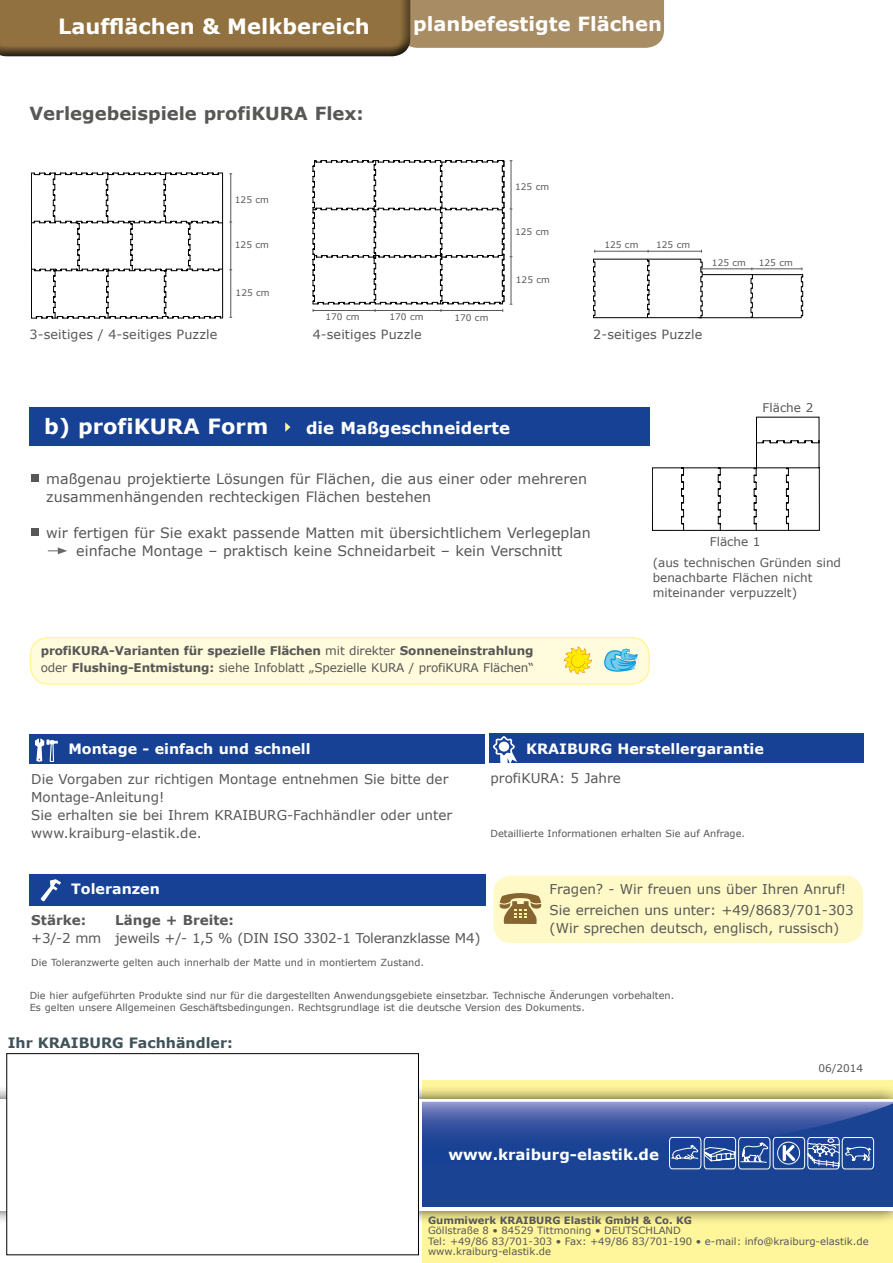
<style>
.page{position:relative;width:893px;height:1263px;background:#fff}
.page>*{position:absolute;margin:0;border:0;box-sizing:border-box;transform-origin:0 0}
.t1{font:700 21px "Verdana";color:#fff}
.t2{font:700 19.5px "Verdana";color:#fff}
.t3{font:700 18px "Verdana";color:#575756}
.t4{font:700 16.5px "Verdana";color:#fff}
.t5{font:700 15px "Verdana";color:#fff}
.t6{font:14.25px/18px "Verdana";color:#575756}
.t7{font:700 14.25px "Verdana";color:#fff}
.t8{font:700 14.25px "Verdana";color:#40535b}
.t9{font:13.5px/18px "Verdana";color:#575756}
.t10{font:13.5px "Verdana";letter-spacing:-.02em;color:#575756}
.t11{font:700 13.5px "Verdana";color:#575756}
.t12{font:12.75px "Verdana";letter-spacing:.01em;color:#575756}
.t13{font:700 12px/16.5px "Verdana";letter-spacing:-.01em;color:#575756}
.t14{font:12px/15px "Verdana";color:#575756}
.t15{font:10.5px "Verdana";color:#575756}
.t16{font:10.05px/10.5px "Verdana";color:#575756}
.t17{font:700 10.05px "Verdana";color:#575756}
.t18{font:9.75px/12px "Verdana";color:#575756}
.t19{font:9px "Verdana";color:#575756}
.s1{font-weight:400}
</style>
<div class="page">
<div style="left:29px;top:408px;width:621px;height:38px;background:#164194"></div>
<div style="left:422px;top:1080px;width:471px;height:183px;background:#fff69b"></div>
<div style="left:0;top:1084px;width:893px;height:140px;background:#000;opacity:.75"></div>
<svg style="left:0;top:1099px;width:893px;height:111px;fill:#fff"></svg>
<div style="left:422px;top:1102px;width:471px;height:105px;background:#1a4394"></div>
<div style="left:6px;top:1053px;width:413px;height:202px;background:#fff;border:1px solid #000"></div>
<div style="left:493px;top:876px;width:370px;height:67px;background:#fff9c7;border-radius:18px"></div>
<div style="left:30px;top:875px;width:456px;height:31px;background:#164194"></div>
<svg style="left:40px;top:879px;width:21px;height:23px"></svg>
<div style="left:30px;top:734px;width:455px;height:29px;background:#164194"></div>
<svg style="left:34px;top:738px;width:24px;height:26px"></svg>
<div style="left:489px;top:733px;width:374px;height:30px;background:#164194"></div>
<svg style="left:499px;top:893px;width:42px;height:31px"></svg>
<svg style="left:422px;top:1102px;width:471px;height:67px"></svg>
<svg style="left:493px;top:736px;width:24px;height:27px"></svg>
<div style="left:499px;top:741px;width:10px;height:11px;background:#fff;border-radius:50%"></div>
<div style="left:411px;top:0;width:253px;height:48px;background:#a88c63"></div>
<div style="left:0;top:0;width:411px;height:57px;background:#000;opacity:.75"></div>
<svg style="left:31px;top:173px;width:192px;height:146px"></svg>
<hr style="left:230px;top:174px;width:1px;height:143px;background:#575756">
<hr style="left:511px;top:161px;width:1px;height:143px;background:#575756">
<hr style="left:595px;top:251px;width:106px;height:1px;background:#575756">
<svg style="left:593px;top:259px;width:210px;height:59px"></svg>
<svg style="left:313px;top:160px;width:191px;height:152px"></svg>
<div style="left:31px;top:474px;width:8px;height:8px;background:#575756"></div>
<div style="left:31px;top:528px;width:8px;height:8px;background:#575756"></div>
<svg style="left:652px;top:417px;width:168px;height:114px"></svg>
<svg style="left:48px;top:547px;width:19px;height:7px"></svg>
<svg style="left:285px;top:422px;width:5px;height:10px"></svg>
<div style="left:31px;top:637px;width:618px;height:47px;background:#fffbdc;border-radius:18px"></div>
<div style="left:30px;top:637px;width:620px;height:48px;border:2px solid #fff69b;border-radius:18px"></div>
<svg style="left:564px;top:646px;width:28px;height:28px"></svg>
<svg style="left:604px;top:648px;width:34px;height:24px"></svg>
<h1 class="t1" style="left:58px;top:12px;width:313px">Laufflächen &amp; Melkbereich</h1>
<h2 class="t2" style="left:413px;top:10px;width:250px">planbefestigte Flächen</h2>
<h3 class="t3" style="left:29px;top:101px;width:336px">Verlegebeispiele profiKURA Flex:</h3>
<p class="t19" style="left:235px;top:193px;width:36px">125 cm</p>
<p class="t19" style="left:235px;top:239px;width:36px">125 cm</p>
<p class="t19" style="left:236px;top:287px;width:36px">125 cm</p>
<p class="t19" style="left:325px;top:310px;width:36px">170 cm</p>
<p class="t19" style="left:389px;top:310px;width:36px">170 cm</p>
<p class="t19" style="left:454px;top:311px;width:36px">170 cm</p>
<p class="t19" style="left:515px;top:180px;width:36px">125 cm</p>
<p class="t19" style="left:515px;top:226px;width:36px">125 cm</p>
<p class="t19" style="left:516px;top:274px;width:36px">125 cm</p>
<p class="t19" style="left:604px;top:239px;width:36px">125 cm</p>
<p class="t19" style="left:656px;top:239px;width:36px">125 cm</p>
<h3 class="t12" style="left:30px;top:326px;width:189px">3-seitiges / 4-seitiges Puzzle</h3>
<h3 class="t12" style="left:313px;top:326px;width:111px">4-seitiges Puzzle</h3>
<h3 class="t12" style="left:593px;top:326px;width:111px">2-seitiges Puzzle</h3>
<p class="t19" style="left:712px;top:256px;width:36px">125 cm</p>
<p class="t19" style="left:759px;top:256px;width:36px">125 cm</p>
<h1 class="t1" style="left:44px;top:411px;width:226px">b) profiKURA Form</h1>
<h3 class="t4" style="left:306px;top:416px;width:206px">die Maßgeschneiderte</h3>
<p class="t14" style="left:763px;top:400px;width:52px">Fläche 2</p>
<h3 class="t6" style="left:46px;top:469px;width:542px">maßgenau projektierte Lösungen für Flächen, die aus einer oder mehreren zusammenhängenden rechteckigen Flächen bestehen</h3>
<h3 class="t6" style="left:46px;top:523px;width:546px;text-align:center">wir fertigen für Sie exakt passende Matten mit übersichtlichem Verlegeplan einfache Montage – praktisch keine Schneidarbeit – kein Verschnitt</h3>
<p class="t13" style="left:41px;top:643px;width:495px">profiKURA-Varianten für spezielle Flächen <span class="s1">mit direkter</span> Sonneneinstrahlung <span class="s1">oder</span> Flushing-Entmistung: <span class="s1">siehe Infoblatt „Spezielle KURA / profiKURA Flächen“</span></p>
<p class="t14" style="left:710px;top:534px;width:52px">Fläche 1</p>
<p class="t14" style="left:653px;top:554px;width:190px">(aus technischen Gründen sind benachbarte Flächen nicht miteinander verpuzzelt)</p>
<h3 class="t7" style="left:68px;top:739px;width:244px">Montage - einfach und schnell</h3>
<h3 class="t7" style="left:526px;top:738px;width:239px">KRAIBURG Herstellergarantie</h3>
<h3 class="t9" style="left:490px;top:769px;width:132px">profiKURA: 5 Jahre</h3>
<h3 class="t9" style="left:31px;top:770px;width:422px">Die Vorgaben zur richtigen Montage entnehmen Sie bitte der Montage-Anleitung!<br>Sie erhalten sie bei Ihrem KRAIBURG-Fachhändler oder unter www.kraiburg-elastik.de.</h3>
<p class="t18" style="left:490px;top:828px;width:256px">Detaillierte Informationen erhalten Sie auf Anfrage.</p>
<h3 class="t7" style="left:71px;top:879px;width:90px">Toleranzen</h3>
<h3 class="t11" style="left:31px;top:910px;width:56px">Stärke:</h3>
<h3 class="t11" style="left:115px;top:910px;width:120px">Länge + Breite:</h3>
<h3 class="t10" style="left:31px;top:929px;width:451px">+3/-2 mm jeweils +/- 1,5 % (DIN ISO 3302-1 Toleranzklasse M4)</h3>
<p class="t18" style="left:31px;top:957px;width:394px">Die Toleranzwerte gelten auch innerhalb der Matte und in montiertem Zustand.</p>
<h3 class="t9" style="left:549px;top:878px;width:306px;line-height:21px">Fragen? - Wir freuen uns über Ihren Anruf!<br>Sie erreichen uns unter: +49/8683/701-303</h3>
<h3 class="t9" style="left:549px;top:919px;width:291px">(Wir sprechen deutsch, englisch, russisch)</h3>
<p class="t18" style="left:30px;top:989px;width:646px">Die hier aufgeführten Produkte sind nur für die dargestellten Anwendungsgebiete einsetzbar. Technische Änderungen vorbehalten.<br>Es gelten unsere Allgemeinen Geschäftsbedingungen. Rechtsgrundlage ist die deutsche Version des Dokuments.</p>
<h3 class="t8" style="left:8px;top:1033px;width:227px">Ihr KRAIBURG Fachhändler:</h3>
<h3 class="t5" style="left:449px;top:1144px;width:212px">www.kraiburg-elastik.de</h3>
<p class="t15" style="left:818px;top:1061px;width:46px">06/2014</p>
<p class="t17" style="left:428px;top:1213px;width:265px">Gummiwerk KRAIBURG Elastik GmbH &amp; Co. KG</p>
<p class="t16" style="left:428px;top:1225px;width:442px">Göllstraße 8 • 84529 Tittmoning • DEUTSCHLAND<br>Tel: +49/86 83/701-303 • Fax: +49/86 83/701-190 • e-mail: info@kraiburg-elastik.de www.kraiburg-elastik.de</p>
</div>
